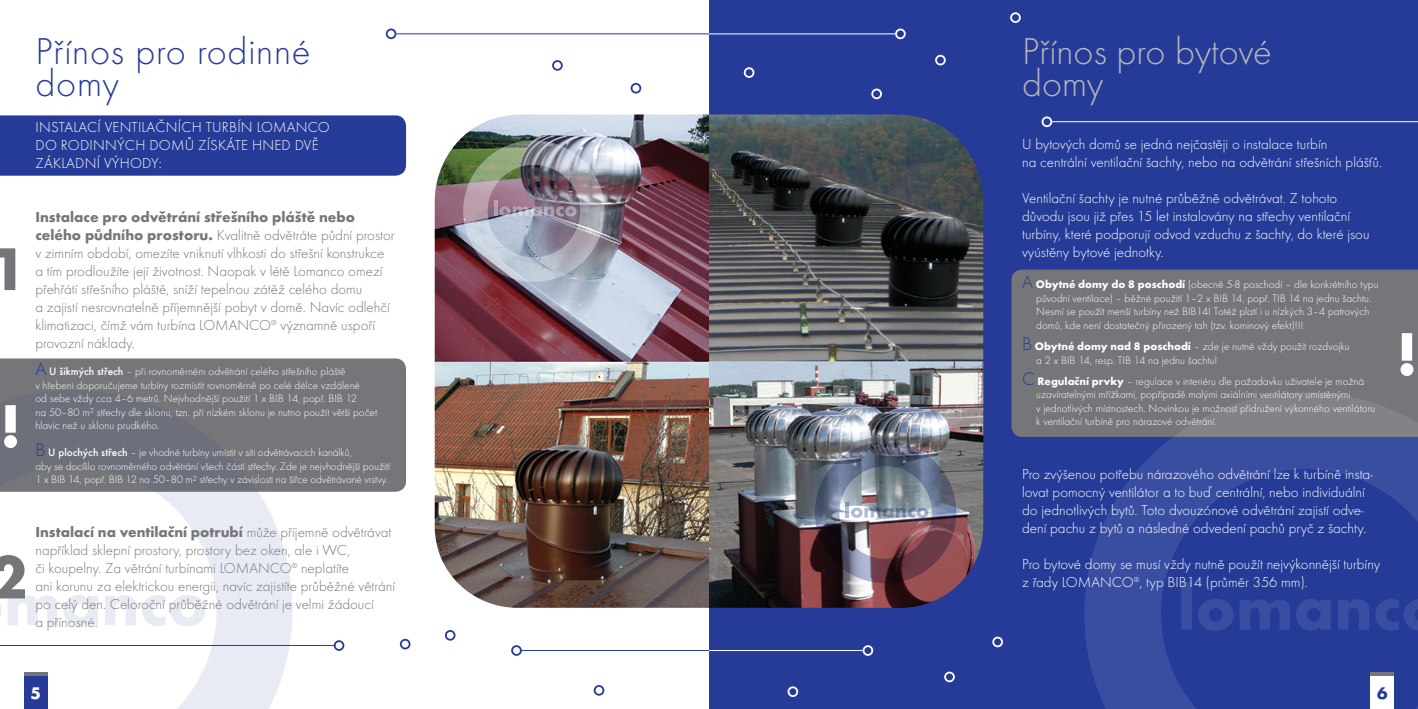
<style>
.page{position:relative;width:1418px;height:709px;background:#fff}
.page>*{position:absolute;margin:0;border:0;box-sizing:border-box;transform-origin:0 0}
.t1{font:700 62.5px "Futura TOT";color:#757679}
.t2{font:700 62.5px "Futura TOT";color:#fff}
.t3{font:38.75px/32.5px "Futura TOT Ligh";letter-spacing:.02em;color:#253b97}
.t4{font:38.75px/32.5px "Futura TOT Ligh";color:#b6b7bb}
.t5{font:700 17.5px "Futura TOT";color:#fff}
.t6{font:700 17.5px "Futura TOT";color:#253b97}
.t7{font:15px/18px "Futura TOT Ligh";color:#fff}
.t8{font:15px/18px "Futura TOT Ligh";color:#757679}
.t9{font:700 15px "Futura TOT";color:#757679}
.t10{font:11.25px/13.5px "Futura TOT Ligh";color:#fff}
.s1{font-family:"Futura TOT";font-weight:700}
.s2{font-size:18.75px;color:#253b97}
.s3{font-family:"Futura TOT";font-weight:500}
.s4{font-family:"Futura TOT Ligh";font-weight:400}
</style>
<div class="page">
<div style="left:0;top:358px;width:406px;height:134px;background:#757679"></div>
<div style="left:709px;top:0;width:708px;height:709px;background:#253b97"></div>
<svg style="left:743px;top:67px;width:11px;height:11px"></svg>
<svg style="left:871px;top:89px;width:11px;height:10px"></svg>
<svg style="left:895px;top:29px;width:10px;height:10px"></svg>
<svg style="left:935px;top:55px;width:10px;height:10px"></svg>
<svg style="left:862px;top:645px;width:11px;height:11px"></svg>
<svg style="left:787px;top:686px;width:11px;height:11px"></svg>
<svg style="left:992px;top:636px;width:10px;height:11px"></svg>
<svg style="left:1010px;top:12px;width:10px;height:11px"></svg>
<svg style="left:944px;top:671px;width:10px;height:11px"></svg>
<div style="left:0;top:115px;width:406px;height:61px;background:#253b97"></div>
<div style="left:1011px;top:269px;width:406px;height:168px;background:#757679"></div>
<svg style="left:1084px;top:392px;width:333px;height:317px"></svg>
<svg style="left:0;top:390px;width:292px;height:319px"></svg>
<div style="left:24px;top:672px;width:24px;height:37px;background:#253b97"></div>
<hr style="left:24px;top:672px;width:24px;height:4px;background:#757679">
<div style="left:1370px;top:672px;width:24px;height:37px;background:#fff"></div>
<hr style="left:1370px;top:672px;width:24px;height:4px;background:#757679">
<img style="left:435px;top:114px;width:548px;height:494px">
<img style="left:814px;top:442px;width:142px;height:141px">
<img style="left:463px;top:140px;width:141px;height:142px">
<svg style="left:552px;top:60px;width:10px;height:11px"></svg>
<svg style="left:593px;top:685px;width:11px;height:10px"></svg>
<svg style="left:445px;top:630px;width:10px;height:10px"></svg>
<svg style="left:400px;top:639px;width:10px;height:10px"></svg>
<svg style="left:630px;top:83px;width:11px;height:11px"></svg>
<svg style="left:386px;top:29px;width:10px;height:10px"></svg>
<svg style="left:511px;top:645px;width:11px;height:11px"></svg>
<hr style="left:396px;top:34px;width:313px;height:1px;background:#253b97">
<hr style="left:520px;top:650px;width:189px;height:1px;background:#253b97">
<svg style="left:334px;top:640px;width:10px;height:11px"></svg>
<hr style="left:0;top:645px;width:335px;height:1px;background:#253b97">
<hr style="left:1052px;top:121px;width:365px;height:1px;background:#fff">
<hr style="left:709px;top:650px;width:153px;height:1px;background:#fff">
<hr style="left:709px;top:34px;width:186px;height:1px;background:#fff">
<svg style="left:1041px;top:116px;width:11px;height:11px"></svg>
<h2 class="t3" style="left:35px;top:35px;width:277px">Přínos pro rodinné domy</h2>
<h3 class="t7" style="left:36px;top:118px;width:13px">Instalací</h3>
<h3 class="t7" style="left:105px;top:118px;width:9px">ventilačních</h3>
<h3 class="t7" style="left:206px;top:118px;width:9px">turbín</h3>
<h3 class="t7" style="left:257px;top:118px;width:75px">LOMANCO</h3>
<h3 class="t7" style="left:36px;top:136px;width:36px">do rodinn</h3>
<h3 class="t7" style="left:117px;top:136px;width:45px">ých dom</h3>
<h3 class="t7" style="left:185px;top:136px;width:22px">ů získáte</h3>
<h3 class="t7" style="left:252px;top:136px;width:11px">hned</h3>
<h3 class="t7" style="left:295px;top:136px;width:25px">dv ě</h3>
<h3 class="t7" style="left:36px;top:154px;width:9px">základní</h3>
<h3 class="t7" style="left:104px;top:154px;width:27px">výhod</h3>
<h3 class="t7" style="left:151px;top:154px;width:12px">y:</h3>
<h1 class="t1" style="left:-10px;top:230px;width:39px">1</h1>
<h1 class="t2" style="left:0;top:387px;width:23px">!</h1>
<h3 class="t9" style="left:35px;top:208px;width:321px">Instalace pro odvětrání střešního pláště nebo</h3>
<p class="t8" style="left:35px;top:226px;width:361px"><span class="s1">celého půdního prostoru.</span> Kvalitně odvětráte půdní prostor v zimním období, omezíte vniknutí vlhkosti do střešní konstrukce a tím prodloužíte její životnost. Naopak v létě Lomanco omezí přehřátí střešního pláště, sníží tepelnou zátěž celého domu<br>a zajistí nesrovnatelně příjemnější pobyt v domě. Navíc odlehčí klimatizaci, čímž vám turbína LOMANCO<sup>®</sup> významně uspoří provozní náklady.</p>
<p class="t10" style="left:35px;top:365px;width:343px"><span class="s2">A</span> <span class="s3">U šikmých střech</span> – při rovnoměrném odvětrání celého střešního pláště<br>v hřebeni doporučujeme turbíny rozmístit rovnoměrně po celé délce vzdálené<br>od sebe vždy cca 4–6 metrů. Nejvhodnější použití 1 x BIB 14, popř. BIB 12<br>na 50–80 m<sup>2</sup> střechy dle sklonu, tzn. při nízkém sklonu je nutno použít větší počet hlavic než u sklonu prudkého.</p>
<p class="t10" style="left:35px;top:446px;width:356px"><span class="s2">B</span> <span class="s3">U plochých střech</span> – je vhodné turbíny umístit v síti odvětrávacích kanálků,<br>aby se docílilo rovnoměrného odvětrání všech částí střechy. Zde je nejvhodnější použití<br>1 x BIB 14, popř. BIB 12 na 50–80 m<sup>2</sup> střechy v závislosti na šířce odvětrávané vrstvy.</p>
<h1 class="t1" style="left:-10px;top:539px;width:39px">2</h1>
<h3 class="t9" style="left:35px;top:523px;width:357px">Instalací na ventilační potrubí <span class="s4">může příjemně odvětrávat</span></h3>
<p class="t8" style="left:35px;top:541px;width:361px">například sklepní prostory, prostory bez oken, ale i WC,<br>či koupelny. Za větrání turbínami LOMANCO<sup>®</sup> neplatíte<br>ani korunu za elektrickou energii, navíc zajistíte průběžné větrání po celý den. Celoroční průběžné odvětrání je velmi žádoucí<br>a přínosné.</p>
<h2 class="t4" style="left:1022px;top:35px;width:251px">Přínos pro bytové domy</h2>
<h3 class="t7" style="left:1022px;top:135px;width:361px">U bytových domů se jedná nejčastěji o instalace turbín<br>na centrální ventilační šachty, nebo na odvětrání střešních plášťů.</h3>
<h3 class="t7" style="left:1022px;top:189px;width:349px">Ventilační šachty je nutné průběžně odvětrávat. Z tohoto důvodu jsou již přes 15 let instalovány na střechy ventilační turbíny, které podporují odvod vzduchu z šachty, do které jsou vyústěny bytové jednotky.</h3>
<p class="t10" style="left:1036px;top:278px;width:344px;text-indent:-14px"><span class="s2">A</span> <span class="s1">Obytné domy do 8 poschodí</span> (obecně 5-8 poschodí – dle konkrétního typu původní ventilace) – běžné použití 1–2 x BIB 14, popř. TIB 14 na jednu šachtu.<br>Nesmí se použít menší turbíny než BIB14! Totéž platí i u nízkých 3–4 patrových domů, kde není dostatečný přirozený tah (tzv. kominový efekt)!!!</p>
<p class="t10" style="left:1036px;top:340px;width:315px;text-indent:-14px"><span class="s2">B</span> <span class="s1">Obytné domy nad 8 poschodí</span> – zde je nutné vždy použít rozdvojku a 2 x BIB 14, resp. TIB 14 na jednu šachtu!</p>
<p class="t10" style="left:1036px;top:374px;width:341px;text-indent:-14px"><span class="s2">C</span> <span class="s1">Regulační prvky</span> – regulace v interiéru dle požadavku uživatele je možná uzavíratelnými mřížkami, popřípadě malými axiálními ventilátory umístěnými<br>v jednotlivých místnostech. Novinkou je možnost přidružení výkonného ventilátoru k ventilační turbíně pro nárazové odvětrání.</p>
<p class="t7" style="left:1022px;top:465px;width:352px">Pro zvýšenou potřebu nárazového odvětrání lze k turbíně insta&shy;lovat pomocný ventilátor a to buď centrální, nebo individuální do jednotlivých bytů. Toto dvouzónové odvětrání zajistí odve&shy;dení pachu z bytů a následné odvedení pachů pryč z šachty.</p>
<h3 class="t7" style="left:1022px;top:555px;width:359px">Pro bytové domy se musí vždy nutně použít nejvýkonnější turbíny z řady LOMANCO<sup>®</sup>, typ BIB14 (průměr 356 mm).</h3>
<h1 class="t2" style="left:1396px;top:315px;width:23px">!</h1>
<h3 class="t5" style="left:31px;top:682px;width:12px">5</h3>
<h3 class="t6" style="left:1377px;top:682px;width:12px">6</h3>
</div>
